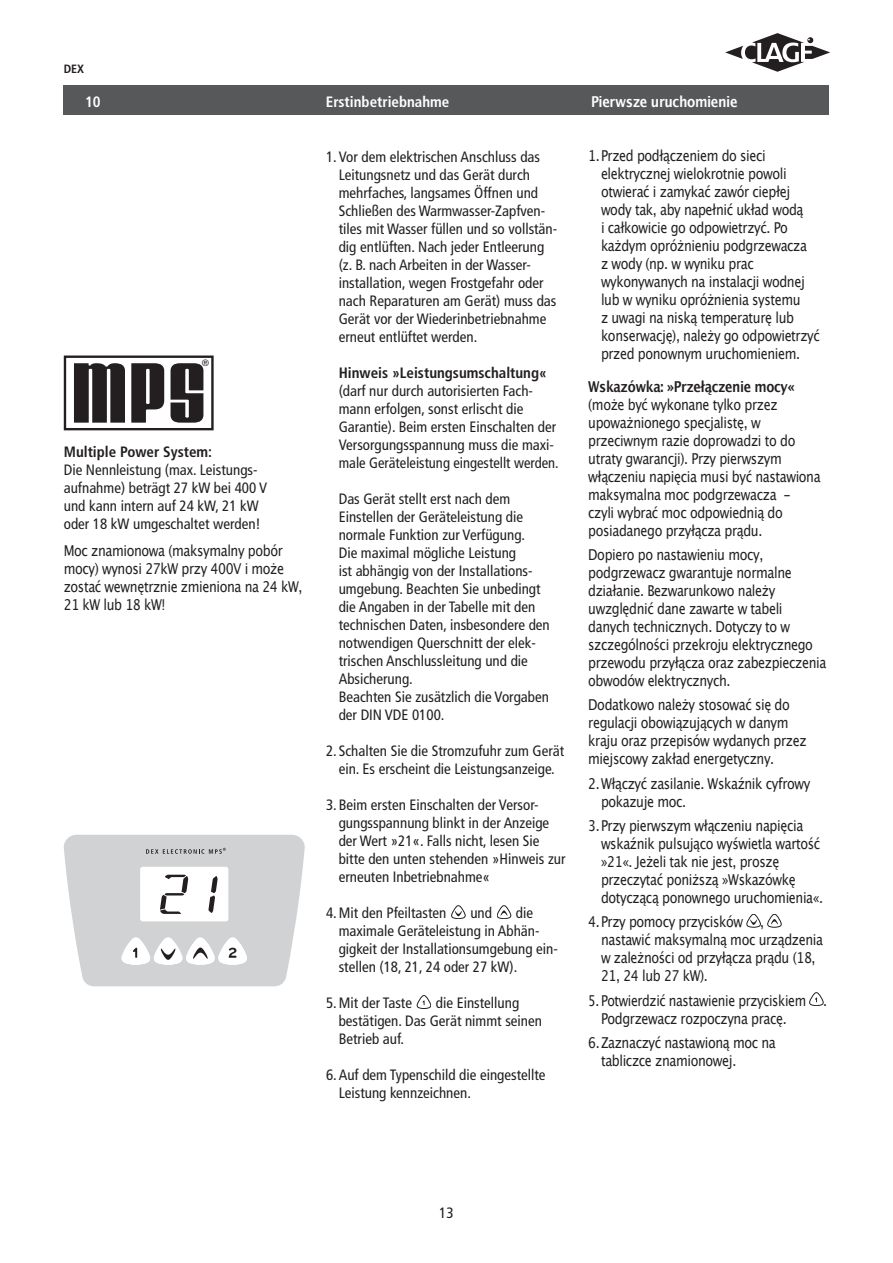
<style>
.page{position:relative;width:893px;height:1263px;background:#fff}
.page>*{position:absolute;margin:0;border:0;box-sizing:border-box;transform-origin:0 0}
.t1{font:condensed 15px/18px "Frutiger LT Std";color:#231f20}
.t2{font:15px/18px "Lucida Grande";letter-spacing:-.03em;color:#231f20;scale:.84 1}
.t3{font:15px/18px "Lucida Grande";letter-spacing:-.03em;color:#231f20;scale:.82 1}
.t4{font:700 condensed 15px "Frutiger LT Std";color:#231f20}
.t5{font:700 15px "Lucida Grande";letter-spacing:-.03em;color:#231f20;scale:.84 1}
.t6{font:700 condensed 15px "Frutiger LT Std";color:#fff}
.t7{font:700 15px "Lucida Grande";letter-spacing:-.03em;color:#fff;scale:.86 1}
.t8{font:700 condensed 12px "Frutiger LT Std";color:#231f20}
.t9{font:300 9.15px "Frutiger LT Std";color:#231f20}
</style>
<div class="page">
<svg style="left:725px;top:33px;width:105px;height:39px"></svg>
<div style="left:64px;top:85px;width:765px;height:30px;background:#57585a"></div>
<svg style="left:451px;top:905px;width:14px;height:14px"></svg>
<svg style="left:497px;top:905px;width:14px;height:14px"></svg>
<svg style="left:417px;top:995px;width:14px;height:14px"></svg>
<svg style="left:747px;top:914px;width:14px;height:13px"></svg>
<svg style="left:767px;top:914px;width:14px;height:13px"></svg>
<svg style="left:809px;top:992px;width:14px;height:14px"></svg>
<svg style="left:64px;top:835px;width:241px;height:151px"></svg>
<svg style="left:74px;top:363px;width:51px;height:60px;background:#423f40"></svg>
<svg style="left:131px;top:363px;width:33px;height:60px"></svg>
<svg style="left:171px;top:363px;width:32px;height:60px;background:#444041"></svg>
<div style="left:64px;top:355px;width:150px;height:75px;border:2px solid #231f20"></div>
<p class="t8" style="left:64px;top:62px;width:22px">DEX</p>
<p class="t6" style="left:85px;top:92px;width:17px">10</p>
<p class="t6" style="left:326px;top:92px;width:125px">Erstinbetriebnahme</p>
<p class="t7" style="left:591px;top:93px;width:172px">Pierwsze uruchomienie</p>
<p class="t9" style="left:202px;top:358px;width:9px">®</p>
<p class="t4" style="left:64px;top:443px;width:150px">Multiple Power System:</p>
<p class="t1" style="left:64px;top:461px;width:205px">Die Nennleistung (max. Leistungs&shy;aufnahme) beträgt 27 kW bei 400 V und kann intern auf 24 kW, 21 kW oder 18 kW umgeschaltet werden!</p>
<p class="t2" style="left:64px;top:541px;width:286px">Moc znamionowa (maksymalny pobór mocy) wynosi 27kW przy 400V i może zostać wewnętrznie zmieniona na 24 kW,<br>21 kW lub 18 kW!</p>
<p class="t1" style="left:339px;top:148px;width:219px;text-indent:-13px">1.Vor dem elektrischen Anschluss das Leitungsnetz und das Gerät durch mehrfaches, langsames Öffnen und Schließen des Warmwasser-Zapfven&shy;tiles mit Wasser füllen und so vollstän&shy;dig entlüften. Nach jeder Entleerung (z. B. nach Arbeiten in der Wasser&shy;installation, wegen Frostgefahr oder nach Reparaturen am Gerät) muss das Gerät vor der Wiederinbetriebnahme erneut entlüftet werden.</p>
<p class="t4" style="left:339px;top:364px;width:210px">Hinweis »Leistungsumschaltung«</p>
<p class="t1" style="left:339px;top:382px;width:222px">(darf nur durch autorisierten Fach&shy;mann erfolgen, sonst erlischt die Garantie). Beim ersten Einschalten der Versorgungsspannung muss die maxi&shy;male Geräteleistung eingestellt werden.</p>
<p class="t1" style="left:339px;top:490px;width:213px">Das Gerät stellt erst nach dem<br>Einstellen der Geräteleistung die normale Funktion zur Verfügung.<br>Die maximal mögliche Leistung<br>ist abhängig von der Installations&shy;umgebung. Beachten Sie unbedingt die Angaben in der Tabelle mit den technischen Daten, insbesondere den notwendigen Querschnitt der elek&shy;trischen Anschlussleitung und die<br>Absicherung.<br>Beachten Sie zusätzlich die Vorgaben der DIN VDE 0100.</p>
<p class="t1" style="left:326px;top:742px;width:240px;text-align:center">2. Schalten Sie die Stromzufuhr zum Gerät ein. Es erscheint die Leistungsanzeige.</p>
<p class="t1" style="left:339px;top:796px;width:228px;text-indent:-13px">3. Beim ersten Einschalten der Versor&shy;gungsspannung blinkt in der Anzeige der Wert »21«. Falls nicht, lesen Sie bitte den unten stehenden »Hinweis zur erneuten Inbetriebnahme«</p>
<p class="t1" style="left:326px;top:904px;width:122px">4.Mit den Pfeiltasten</p>
<p class="t1" style="left:470px;top:904px;width:23px">und</p>
<p class="t1" style="left:339px;top:904px;width:219px;text-indent:177px">die maximale Geräteleistung in Abhän&shy;gigkeit der Installationsumgebung ein&shy;stellen (18, 21, 24 oder 27 kW).</p>
<p class="t1" style="left:326px;top:994px;width:88px">5.Mit der Taste</p>
<p class="t1" style="left:339px;top:994px;width:205px;text-indent:97px">die Einstellung bestätigen. Das Gerät nimmt seinen<br>Betrieb auf.</p>
<p class="t1" style="left:339px;top:1066px;width:208px;text-indent:-13px">6.Auf dem Typenschild die eingestellte<br>Leistung kennzeichnen.</p>
<p class="t2" style="left:601px;top:146px;width:262px;text-indent:-13px">1.Przed podłączeniem do sieci elektrycznej wielokrotnie powoli otwierać i zamykać zawór ciepłej wody tak, aby napełnić układ wodą<br>i całkowicie go odpowietrzyć. Po każdym opróżnieniu podgrzewacza<br>z wody (np. w wyniku prac wykonywanych na instalacji wodnej lub w wyniku opróżnienia systemu<br>z uwagi na niską temperaturę lub konserwację), należy go odpowietrzyć przed ponownym uruchomieniem.</p>
<p class="t5" style="left:588px;top:378px;width:247px">Wskazówka: »Przełączenie mocy«</p>
<p class="t2" style="left:588px;top:395px;width:278px">(może być wykonane tylko przez upoważnionego specjalistę, w przeciwnym razie doprowadzi to do utraty gwarancji). Przy pierwszym włączeniu napięcia musi być nastawiona maksymalna moc podgrzewacza -<br>czyli wybrać moc odpowiednią do posiadanego przyłącza prądu.</p>
<p class="t2" style="left:588px;top:546px;width:285px">Dopiero po nastawieniu mocy, podgrzewacz gwarantuje normalne działanie. Bezwarunkowo należy uwzględnić dane zawarte w tabeli danych technicznych. Dotyczy to w szczególności przekroju elektrycznego przewodu przyłącza oraz zabezpieczenia obwodów elektrycznych.</p>
<p class="t2" style="left:588px;top:696px;width:261px">Dodatkowo należy stosować się do regulacji obowiązujących w danym kraju oraz przepisów wydanych przez miejscowy zakład energetyczny.</p>
<p class="t2" style="left:601px;top:774px;width:251px;text-indent:-13px">2.Włączyć zasilanie. Wskaźnik cyfrowy pokazuje moc.</p>
<p class="t2" style="left:601px;top:817px;width:266px;text-indent:-13px">3.Przy pierwszym włączeniu napięcia wskaźnik pulsująco wyświetla wartość »21«. Jeżeli tak nie jest, proszę przeczytać poniższą »Wskazówkę dotyczącą ponownego uruchomienia«.</p>
<p class="t2" style="left:601px;top:913px;width:266px;text-indent:-13px">4.Przy pomocy przycisków ,<br>nastawić maksymalną moc urządzenia w zależności od przyłącza prądu (18,<br>21, 24 lub 27 kW).</p>
<p class="t3" style="left:601px;top:992px;width:277px;text-indent:-13px">5.Potwierdzić nastawienie przyciskiem .<br>Podgrzewacz rozpoczyna pracę.</p>
<p class="t2" style="left:601px;top:1034px;width:210px;text-indent:-13px">6.Zaznaczyć nastawioną moc na tabliczce znamionowej.</p>
<p class="t1" style="left:439px;top:1203px;width:16px">13</p>
</div>
